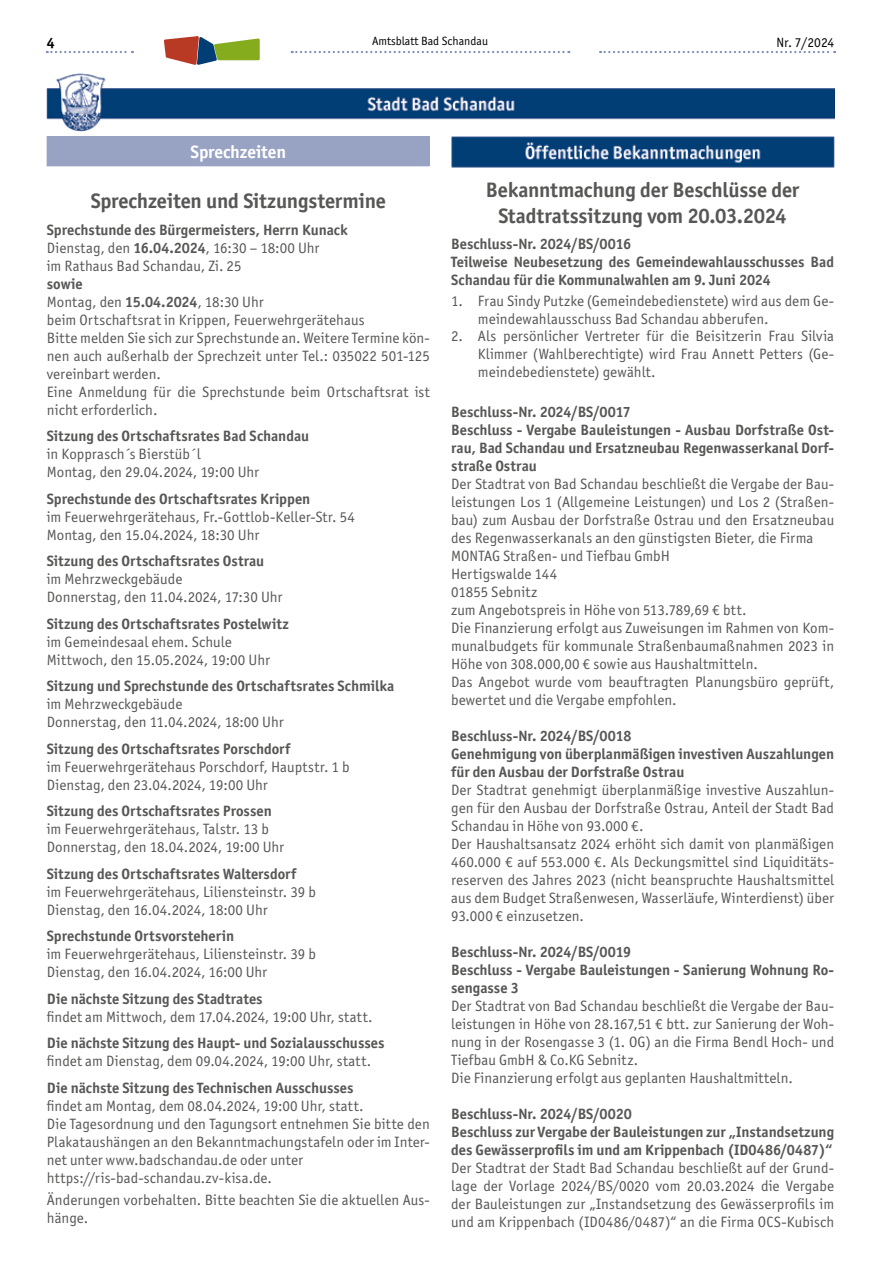
<style>
.page{position:relative;width:881px;height:1263px;background:#fff}
.page>*{position:absolute;margin:0;border:0;box-sizing:border-box;transform-origin:0 0}
.t1{font:700 21px/25.2px "Officina San ITC";letter-spacing:-.01em;color:#575756;text-align:center}
.t2{font:700 18px "Officina San ITC";letter-spacing:-.005em;color:#fff}
.t3{font:15px/18px "Officina San ITC";letter-spacing:.005em;color:#575756}
.t4{font:700 15px/18px "Officina San ITC";color:#575756}
.t5{font:700 15px "Officina San ITC";color:#000}
.t6{font:13.5px "Officina San ITC";color:#000}
.t7{font:12px "Officina San ITC";color:#000}
.s1{font-weight:700}
</style>
<div class="page">
<svg style="left:291px;top:51px;width:278px;height:2px"></svg>
<svg style="left:47px;top:51px;width:86px;height:2px"></svg>
<svg style="left:600px;top:51px;width:234px;height:2px"></svg>
<svg style="left:164px;top:36px;width:95px;height:29px"></svg>
<img style="left:47px;top:73px;width:786px;height:59px">
<div style="left:47px;top:136px;width:382px;height:30px;background:#98a2c3"></div>
<img style="left:451px;top:137px;width:382px;height:31px">
<p class="t5" style="left:47px;top:34px;width:10px">4</p>
<p class="t7" style="left:372px;top:34px;width:117px">Amtsblatt Bad Schandau</p>
<p class="t6" style="left:776px;top:34px;width:59px">Nr. 7/2024</p>
<p class="t2" style="left:190px;top:140px;width:97px">Sprechzeiten</p>
<h1 class="t1" style="left:91px;top:188px;width:296px">Sprechzeiten und Sitzungstermine</h1>
<p class="t3" style="left:47px;top:221px;width:302px"><span class="s1">Sprechstunde des Bürgermeisters, Herrn Kunack<br></span>Dienstag, den <span class="s1">16.04.2024</span>, 16:30 – 18:00 Uhr<br>im Rathaus Bad Schandau, Zi. 25</p>
<p class="t3" style="left:47px;top:275px;width:384px"><span class="s1">sowie<br></span>Montag, den <span class="s1">15.04.2024</span>, 18:30 Uhr<br>beim Ortschaftsrat in Krippen, Feuerwehrgerätehaus<br>Bitte melden Sie sich zur Sprechstunde an. Weitere Termine kön&shy;nen auch außerhalb der Sprechzeit unter Tel.: 035022 501-125 vereinbart werden.<br>Eine Anmeldung für die Sprechstunde beim Ortschaftsrat ist nicht erforderlich.</p>
<p class="t4" style="left:47px;top:427px;width:264px">Sitzung des Ortschaftsrates Bad Schandau</p>
<p class="t3" style="left:47px;top:445px;width:214px">in Kopprasch´s Bierstüb´l<br>Montag, den 29.04.2024, 19:00 Uhr</p>
<p class="t4" style="left:47px;top:490px;width:265px">Sprechstunde des Ortschaftsrates Krippen</p>
<p class="t3" style="left:47px;top:508px;width:309px">im Feuerwehrgerätehaus, Fr.-Gottlob-Keller-Str. 54<br>Montag, den 15.04.2024, 18:30 Uhr</p>
<p class="t4" style="left:47px;top:552px;width:219px">Sitzung des Ortschaftsrates Ostrau</p>
<p class="t3" style="left:47px;top:570px;width:237px">im Mehrzweckgebäude<br>Donnerstag, den 11.04.2024, 17:30 Uhr</p>
<p class="t4" style="left:47px;top:615px;width:243px">Sitzung des Ortschaftsrates Postelwitz</p>
<p class="t3" style="left:47px;top:633px;width:225px">im Gemeindesaal ehem. Schule<br>Mittwoch, den 15.05.2024, 19:00 Uhr</p>
<p class="t4" style="left:47px;top:677px;width:349px">Sitzung und Sprechstunde des Ortschaftsrates Schmilka</p>
<p class="t3" style="left:47px;top:695px;width:238px">im Mehrzweckgebäude<br>Donnerstag, den 11.04.2024, 18:00 Uhr</p>
<p class="t4" style="left:47px;top:740px;width:245px">Sitzung des Ortschaftsrates Porschdorf</p>
<p class="t3" style="left:47px;top:758px;width:304px">im Feuerwehrgerätehaus Porschdorf, Hauptstr. 1 b<br>Dienstag, den 23.04.2024, 19:00 Uhr</p>
<p class="t4" style="left:47px;top:802px;width:226px">Sitzung des Ortschaftsrates Prossen</p>
<p class="t3" style="left:47px;top:820px;width:239px">im Feuerwehrgerätehaus, Talstr. 13 b<br>Donnerstag, den 18.04.2024, 19:00 Uhr</p>
<p class="t4" style="left:47px;top:865px;width:251px">Sitzung des Ortschaftsrates Waltersdorf</p>
<p class="t3" style="left:47px;top:883px;width:270px">im Feuerwehrgerätehaus, Liliensteinstr. 39 b<br>Dienstag, den 16.04.2024, 18:00 Uhr</p>
<p class="t4" style="left:47px;top:927px;width:189px">Sprechstunde Ortsvorsteherin</p>
<p class="t3" style="left:47px;top:945px;width:270px">im Feuerwehrgerätehaus, Liliensteinstr. 39 b<br>Dienstag, den 16.04.2024, 16:00 Uhr</p>
<p class="t4" style="left:47px;top:990px;width:217px">Die nächste Sitzung des Stadtrates</p>
<p class="t3" style="left:47px;top:1008px;width:327px">findet am Mittwoch, dem 17.04.2024, 19:00 Uhr, statt.</p>
<p class="t4" style="left:47px;top:1034px;width:339px">Die nächste Sitzung des Haupt- und Sozialausschusses</p>
<p class="t3" style="left:47px;top:1052px;width:326px">findet am Dienstag, dem 09.04.2024, 19:00 Uhr, statt.</p>
<p class="t4" style="left:47px;top:1079px;width:308px">Die nächste Sitzung des Technischen Ausschusses</p>
<p class="t3" style="left:47px;top:1097px;width:384px">findet am Montag, dem 08.04.2024, 19:00 Uhr, statt.<br>Die Tagesordnung und den Tagungsort entnehmen Sie bitte den Plakataushängen an den Bekanntmachungstafeln oder im Inter&shy;net unter www.badschandau.de oder unter https://ris-bad-schandau.zv-kisa.de.</p>
<p class="t3" style="left:47px;top:1191px;width:384px">Änderungen vorbehalten. Bitte beachten Sie die aktuellen Aus&shy;hänge.</p>
<h1 class="t1" style="left:486px;top:177px;width:315px">Bekanntmachung der Beschlüsse der<br>Stadtratssitzung vom 20.03.2024</h1>
<p class="t4" style="left:451px;top:235px;width:384px">Beschluss-Nr. 2024/BS/0016<br>Teilweise Neubesetzung des Gemeindewahlausschusses Bad<br>Schandau für die Kommunalwahlen am 9. Juni 2024</p>
<p class="t3" style="left:477px;top:292px;width:357px;text-indent:-27px">1. Frau Sindy Putzke (Gemeindebedienstete) wird aus dem Ge&shy;meindewahlausschuss Bad Schandau abberufen.</p>
<p class="t3" style="left:477px;top:327px;width:357px;text-align:justify;text-indent:-27px">2. Als persönlicher Vertreter für die Beisitzerin Frau Silvia Klimmer (Wahlberechtigte) wird Frau Annett Petters (Ge&shy;meindebedienstete) gewählt.</p>
<p class="t4" style="left:451px;top:402px;width:384px">Beschluss-Nr. 2024/BS/0017<br>Beschluss - Vergabe Bauleistungen - Ausbau Dorfstraße Ost&shy;rau, Bad Schandau und Ersatzneubau Regenwasserkanal Dorf&shy;straße Ostrau</p>
<p class="t3" style="left:451px;top:474px;width:384px">Der Stadtrat von Bad Schandau beschließt die Vergabe der Bau&shy;leistungen Los 1 (Allgemeine Leistungen) und Los 2 (Straßen&shy;bau) zum Ausbau der Dorfstraße Ostrau und den Ersatzneubau des Regenwasserkanals an den günstigsten Bieter, die Firma MONTAG Straßen- und Tiefbau GmbH<br>Hertigswalde 144<br>01855 Sebnitz<br>zum Angebotspreis in Höhe von 513.789,69 € btt.<br>Die Finanzierung erfolgt aus Zuweisungen im Rahmen von Kom&shy;munalbudgets für kommunale Straßenbaumaßnahmen 2023 in Höhe von 308.000,00 € sowie aus Haushaltmitteln.<br>Das Angebot wurde vom beauftragten Planungsbüro geprüft, bewertet und die Vergabe empfohlen.</p>
<p class="t4" style="left:451px;top:726px;width:384px">Beschluss-Nr. 2024/BS/0018<br>Genehmigung von überplanmäßigen investiven Auszahlungen für den Ausbau der Dorfstraße Ostrau</p>
<p class="t3" style="left:451px;top:780px;width:384px">Der Stadtrat genehmigt überplanmäßige investive Auszahlun&shy;gen für den Ausbau der Dorfstraße Ostrau, Anteil der Stadt Bad Schandau in Höhe von 93.000 €.<br>Der Haushaltsansatz 2024 erhöht sich damit von planmäßigen 460.000 € auf 553.000 €. Als Deckungsmittel sind Liquiditäts&shy;reserven des Jahres 2023 (nicht beanspruchte Haushaltsmittel aus dem Budget Straßenwesen, Wasserläufe, Winterdienst) über 93.000 € einzusetzen.</p>
<p class="t4" style="left:451px;top:942px;width:384px">Beschluss-Nr. 2024/BS/0019<br>Beschluss - Vergabe Bauleistungen - Sanierung Wohnung Ro&shy;sengasse 3</p>
<p class="t3" style="left:451px;top:996px;width:384px">Der Stadtrat von Bad Schandau beschließt die Vergabe der Bau&shy;leistungen in Höhe von 28.167,51 € btt. zur Sanierung der Woh&shy;nung in der Rosengasse 3 (1. OG) an die Firma Bendl Hoch- und Tiefbau GmbH &amp; Co.KG Sebnitz.<br>Die Finanzierung erfolgt aus geplanten Haushaltmitteln.</p>
<p class="t4" style="left:451px;top:1104px;width:384px">Beschluss-Nr. 2024/BS/0020<br>Beschluss zur Vergabe der Bauleistungen zur „Instandsetzung des Gewässerprofils im und am Krippenbach (ID0486/0487)“</p>
<p class="t3" style="left:451px;top:1158px;width:384px;text-align:justify">Der Stadtrat der Stadt Bad Schandau beschließt auf der Grund&shy;lage der Vorlage 2024/BS/0020 vom 20.03.2024 die Vergabe der Bauleistungen zur „Instandsetzung des Gewässerprofils im und am Krippenbach (ID0486/0487)“ an die Firma OCS-Kubisch</p>
</div>
